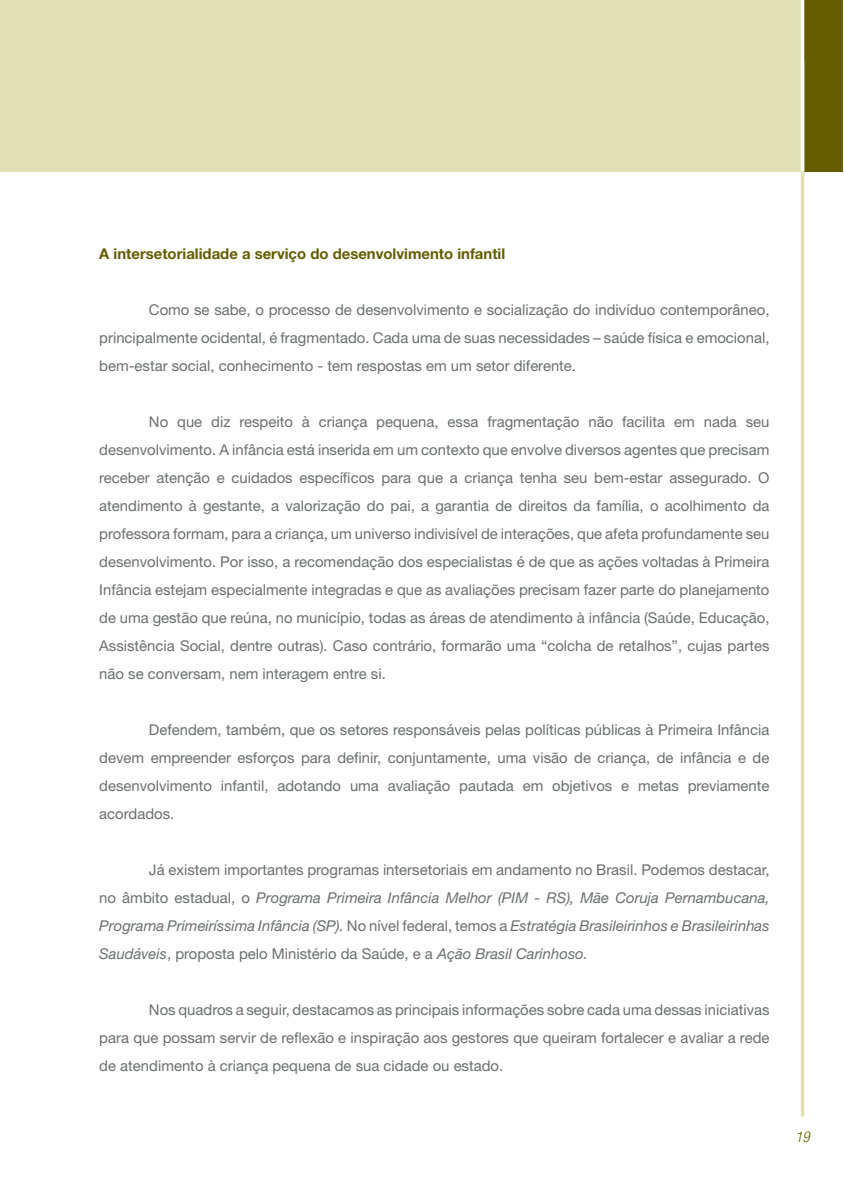
<style>
.page{position:relative;width:844px;height:1191px;background:#fff}
.page>*{position:absolute;margin:0;border:0;box-sizing:border-box;transform-origin:0 0}
.t1{font:14.88px/28px "Helvetica Neue LT Std";color:#6c6d70;text-align:justify}
.t2{font:italic 14.88px/28px "Helvetica Neue LT Std";color:#6c6d70;text-align:justify}
.t3{font:700 14.88px "Helvetica Neue LT Std";color:#635d00}
.t4{font:italic 300 condensed 14.88px "Helvetica Neue LT Std";color:#635d00}
.s1{font-style:normal}
</style>
<div class="page">
<div style="left:0;top:1px;width:804px;height:170px;background:#e1dfb5"></div>
<div style="left:801px;top:1px;width:41px;height:170px;background:#635d00"></div>
<svg style="left:800px;top:171px;width:4px;height:945px;background:#e6e4c3"></svg>
<svg style="left:800px;top:1px;width:4px;height:170px"></svg>
<p class="t3" style="left:99px;top:244px;width:407px">A intersetorialidade a serviço do desenvolvimento infantil</p>
<p class="t1" style="left:99px;top:296px;width:671px;text-indent:50px">Como se sabe, o processo de desenvolvimento e socialização do indivíduo contemporâneo, principalmente ocidental, é fragmentado. Cada uma de suas necessidades – saúde física e emocional, bem-estar social, conhecimento - tem respostas em um setor diferente.</p>
<p class="t1" style="left:99px;top:408px;width:671px;text-indent:50px">No que diz respeito à criança pequena, essa fragmentação não facilita em nada seu desenvolvimento. A infância está inserida em um contexto que envolve diversos agentes que precisam receber atenção e cuidados específicos para que a criança tenha seu bem-estar assegurado. O atendimento à gestante, a valorização do pai, a garantia de direitos da família, o acolhimento da professora formam, para a criança, um universo indivisível de interações, que afeta profundamente seu desenvolvimento. Por isso, a recomendação dos especialistas é de que as ações voltadas à Primeira Infância estejam especialmente integradas e que as avaliações precisam fazer parte do planejamento de uma gestão que reúna, no município, todas as áreas de atendimento à infância (Saúde, Educação, Assistência Social, dentre outras). Caso contrário, formarão uma “colcha de retalhos”, cujas partes não se conversam, nem interagem entre si.</p>
<p class="t1" style="left:99px;top:716px;width:671px;text-indent:50px">Defendem, também, que os setores responsáveis pelas políticas públicas à Primeira Infância devem empreender esforços para definir, conjuntamente, uma visão de criança, de infância e de desenvolvimento infantil, adotando uma avaliação pautada em objetivos e metas previamente acordados.</p>
<p class="t2" style="left:99px;top:855px;width:671px;text-indent:50px"><span class="s1">Já existem importantes programas intersetoriais em andamento no Brasil. Podemos destacar, no âmbito estadual, o</span> Programa Primeira Infância Melhor (PIM - RS), Mãe Coruja Pernambucana, Programa Primeiríssima Infância (SP). <span class="s1">No nível federal, temos a</span> Estratégia Brasileirinhos e Brasileirinhas Saudáveis<span class="s1">, proposta pelo Ministério da Saúde, e a</span> Ação Brasil Carinhoso.</p>
<p class="t1" style="left:99px;top:996px;width:671px;text-indent:50px">Nos quadros a seguir, destacamos as principais informações sobre cada uma dessas iniciativas para que possam servir de reflexão e inspiração aos gestores que queiram fortalecer e avaliar a rede de atendimento à criança pequena de sua cidade ou estado.</p>
<p class="t4" style="left:795px;top:1128px;width:16px">19</p>
</div>
